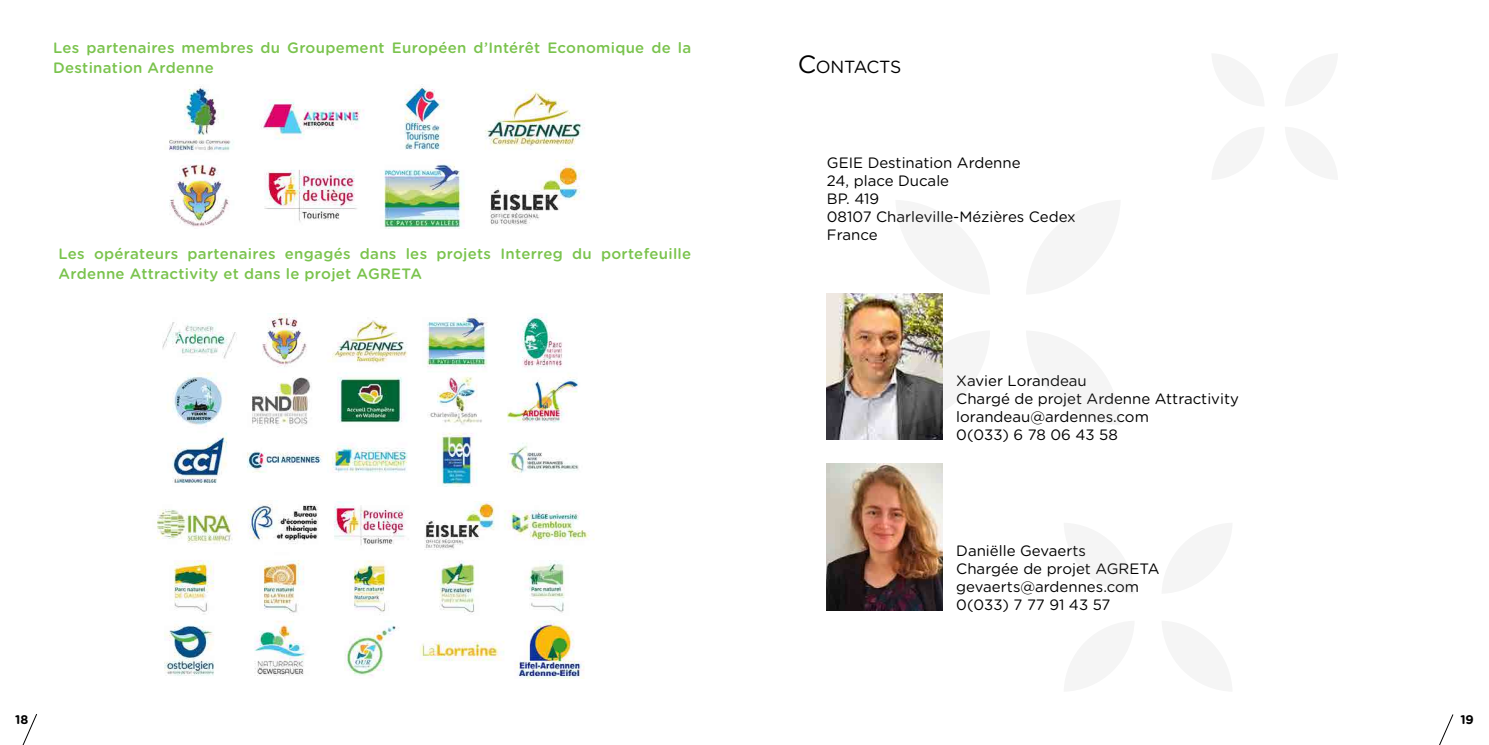
<style>
.page{position:relative;width:1489px;height:745px;background:#fff}
.page>*{position:absolute;margin:0;border:0;box-sizing:border-box;transform-origin:0 0}
.t1{font:17.5px "Gotham Rounded";letter-spacing:-.015em;color:#000}
.t2{font:15px/18px "Gotham Rounded";color:#000}
.t3{font:500 15px/20px "Gotham Rounded";letter-spacing:.02em;color:#7ac34d}
.t4{font:700 12.5px "Gotham Rounded";color:#000}
.s1{font-size:25px}
</style>
<div class="page">
<svg style="left:23px;top:714px;width:14px;height:30px"></svg>
<svg style="left:1439px;top:714px;width:14px;height:30px"></svg>
<img style="left:826px;top:293px;width:116px;height:146px">
<img style="left:826px;top:463px;width:116px;height:146px">
<svg style="left:895px;top:293px;width:48px;height:1px"></svg>
<img style="left:895px;top:330px;width:48px;height:95px">
<img style="left:169px;top:84px;width:416px;height:144px">
<img style="left:162px;top:313px;width:417px;height:173px">
<img style="left:164px;top:501px;width:430px;height:177px">
<div style="left:148px;top:500px;width:179px;height:51px;background:#fff"></div>
<img style="left:157px;top:500px;width:161px;height:44px">
<p class="t3" style="left:53px;top:37px;width:639px">Les partenaires membres du Groupement Européen d’Intérêt Economique de la<br>Destination Ardenne</p>
<p class="t3" style="left:58px;top:242px;width:634px">Les opérateurs partenaires engagés dans les projets Interreg du portefeuille<br>Ardenne Attractivity et dans le projet AGRETA</p>
<p class="t1" style="left:797px;top:55px;width:105px"><span class="s1">C</span> ONTACTS</p>
<p class="t2" style="left:826px;top:153px;width:250px">GEIE Destination Ardenne<br>24, place Ducale<br>BP. 419<br>08107 Charleville-Mézières Cedex<br>France</p>
<p class="t2" style="left:956px;top:370px;width:284px">Xavier Lorandeau<br>Chargé de projet Ardenne Attractivity lorandeau@ardennes.com<br>0(033) 6 78 06 43 58</p>
<p class="t2" style="left:956px;top:540px;width:205px">Daniëlle Gevaerts<br>Chargée de projet AGRETA gevaerts@ardennes.com<br>0(033) 7 77 91 43 57</p>
<p class="t4" style="left:15px;top:710px;width:15px">18</p>
<p class="t4" style="left:1460px;top:710px;width:15px">19</p>
</div>
